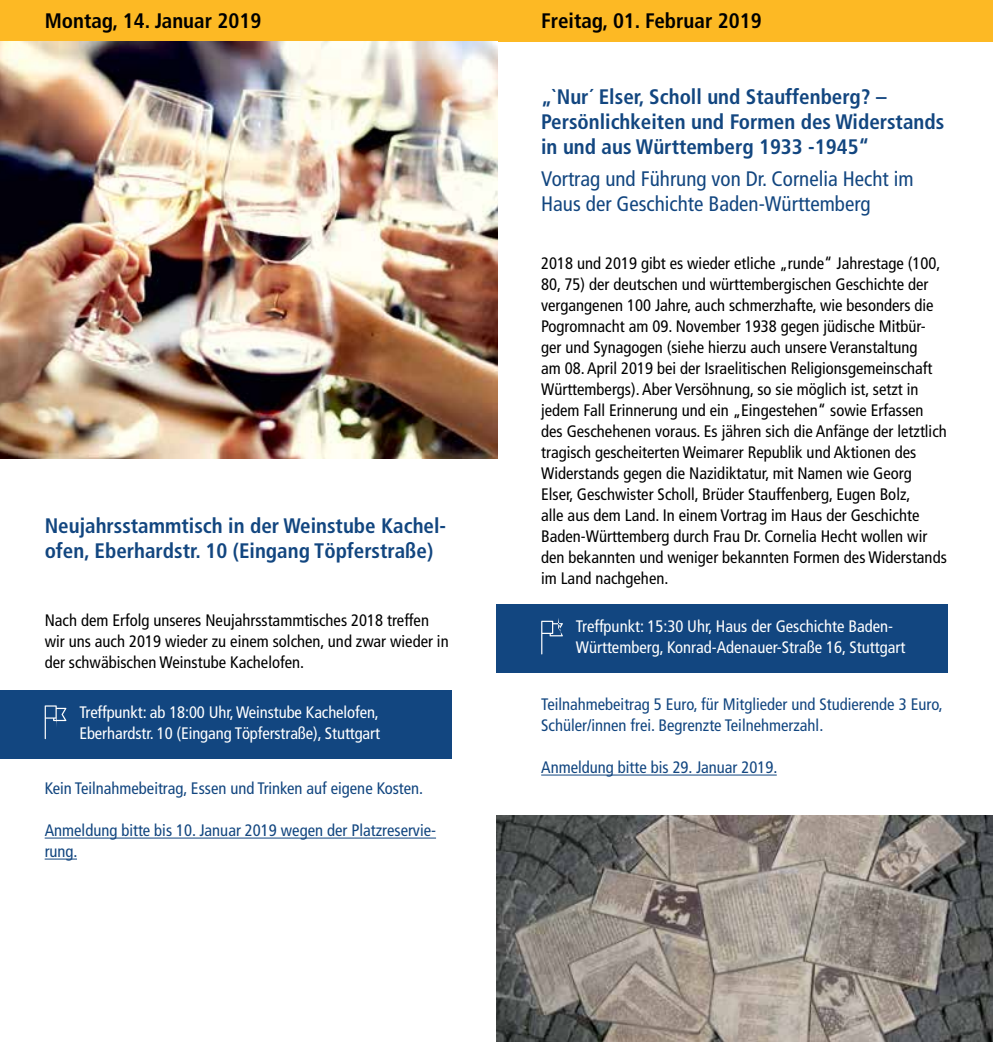
<style>
.page{position:relative;width:993px;height:1042px;background:#fff}
.page>*{position:absolute;margin:0;border:0;box-sizing:border-box;transform-origin:0 0}
.t1{font:700 condensed 21px/25.2px "Frutiger";color:#124680}
.t2{font:condensed 21px/25.2px "Frutiger";color:#124680}
.t3{font:700 condensed 21px "Frutiger";color:#000}
.t4{font:condensed 16.62px/21px "Frutiger";color:#000}
.t5{font:condensed 16.62px/21px "Frutiger";color:#124680}
.t6{font:condensed 16.62px/21px "Frutiger";letter-spacing:-.005em;color:#fff}
</style>
<div class="page">
<div style="left:0;top:0;width:500px;height:42px;background:#fdb924"></div>
<hr style="left:45px;top:837px;width:391px;height:1px;background:#124680">
<hr style="left:45px;top:858px;width:32px;height:1px;background:#124680">
<div style="left:0;top:691px;width:451px;height:68px;background:#124680"></div>
<svg style="left:45px;top:705px;width:21px;height:34px"></svg>
<hr style="left:541px;top:774px;width:235px;height:1px;background:#124680">
<div style="left:496px;top:0;width:496px;height:42px;background:#fdb924"></div>
<div style="left:496px;top:604px;width:451px;height:68px;background:#124680"></div>
<svg style="left:541px;top:618px;width:21px;height:36px"></svg>
<img style="left:496px;top:815px;width:496px;height:227px">
<img style="left:0;top:42px;width:497px;height:416px">
<p class="t3" style="left:45px;top:8px;width:218px">Montag, 14. Januar 2019</p>
<p class="t1" style="left:45px;top:513px;width:403px">Neujahrsstammtisch in der Weinstube Kachel&shy;ofen, Eberhardstr. 10 (Eingang Töpferstraße)</p>
<p class="t4" style="left:45px;top:610px;width:405px">Nach dem Erfolg unseres Neujahrsstammtisches 2018 treffen wir uns auch 2019 wieder zu einem solchen, und zwar wieder in der schwäbischen Weinstube Kachelofen.</p>
<p class="t6" style="left:79px;top:702px;width:302px">Treffpunkt: ab 18:00 Uhr, Weinstube Kachelofen,<br>Eberhardstr. 10 (Eingang Töpferstraße), Stuttgart</p>
<p class="t5" style="left:45px;top:778px;width:380px">Kein Teilnahmebeitrag, Essen und Trinken auf eigene Kosten.</p>
<p class="t5" style="left:45px;top:820px;width:393px">Anmeldung bitte bis 10. Januar 2019 wegen der Platzreservie&shy;rung.</p>
<p class="t3" style="left:541px;top:8px;width:222px">Freitag, 01. Februar 2019</p>
<p class="t1" style="left:541px;top:84px;width:404px">„`Nur´ Elser, Scholl und Stauffenberg? –<br>Persönlichkeiten und Formen des Widerstands in und aus Württemberg 1933 -1945“</p>
<p class="t2" style="left:541px;top:166px;width:374px">Vortrag und Führung von Dr. Cornelia Hecht im<br>Haus der Geschichte Baden-Württemberg</p>
<p class="t4" style="left:541px;top:253px;width:407px">2018 und 2019 gibt es wieder etliche „runde“ Jahrestage (100, 80, 75) der deutschen und württembergischen Geschichte der vergangenen 100 Jahre, auch schmerzhafte, wie besonders die Pogromnacht am 09. November 1938 gegen jüdische Mitbür&shy;ger und Synagogen (siehe hierzu auch unsere Veranstaltung<br>am 08. April 2019 bei der Israelitischen Religionsgemeinschaft Württembergs). Aber Versöhnung, so sie möglich ist, setzt in jedem Fall Erinnerung und ein „Eingestehen“ sowie Erfassen des Geschehenen voraus. Es jähren sich die Anfänge der letztlich tragisch gescheiterten Weimarer Republik und Aktionen des Widerstands gegen die Nazidiktatur, mit Namen wie Georg Elser, Geschwister Scholl, Brüder Stauffenberg, Eugen Bolz,<br>alle aus dem Land. In einem Vortrag im Haus der Geschichte Baden-Württemberg durch Frau Dr. Cornelia Hecht wollen wir den bekannten und weniger bekannten Formen des Widerstands im Land nachgehen.</p>
<p class="t6" style="left:575px;top:615px;width:331px">Treffpunkt: 15:30 Uhr, Haus der Geschichte Baden-<br>Württemberg, Konrad-Adenauer-Straße 16, Stuttgart</p>
<p class="t5" style="left:541px;top:694px;width:403px">Teilnahmebeitrag 5 Euro, für Mitglieder und Studierende 3 Euro,<br>Schüler/innen frei. Begrenzte Teilnehmerzahl.</p>
<p class="t5" style="left:541px;top:757px;width:238px">Anmeldung bitte bis 29. Januar 2019.</p>
</div>
